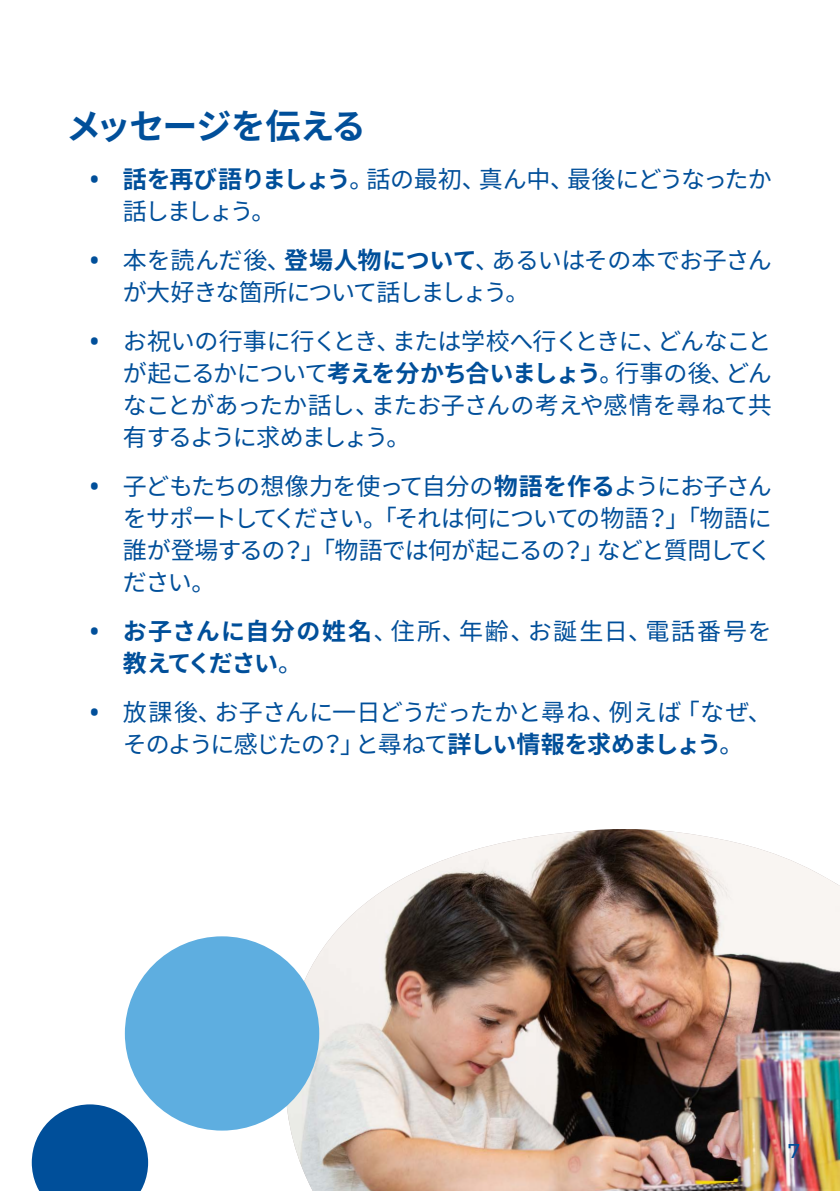
<style>
.page{position:relative;width:840px;height:1191px;background:#fff}
.page>*{position:absolute;margin:0;border:0;box-sizing:border-box;transform-origin:0 0}
.Heading_3_-_blue{font:700 35px "Noto Sans CJ Kjp";letter-spacing:-.03em;color:#004f9a}
.t1{font:24px/32px "Noto Sans CJ Kjp";letter-spacing:-.035em;color:#004f9a;text-align:justify}
.t2{font:24px/32px "Noto Sans CJ Kjp";letter-spacing:-.075em;color:#004f9a}
.t3{font:24px/32px "Noto Sans CJ Kjp";letter-spacing:.07em;color:#004f9a}
.t4{font:500 20px "Montserrat";color:#004f9a}
.s1{font-family:"Noto Sans";font-size:30px}
.s2{font-weight:700}
</style>
<div class="page">
<img style="left:277px;top:829px;width:562px;height:362px">
<svg style="left:32px;top:1104px;width:116px;height:87px"></svg>
<div style="left:125px;top:936px;width:194px;height:194px;background:#5eaee0;border-radius:50%"></div>
<h3 class="Heading_3_-_blue" style="left:66px;top:106px;width:301px">メッセージを伝える</h3>
<p class="t2" style="left:123px;top:164px;width:650px;text-indent:-34px"><span class="s1">•</span> <span class="s2">話を再び語りましょう</span>。話の最初、真ん中、最後にどうなったか話しましょう。</p>
<p class="t1" style="left:123px;top:245px;width:650px;text-indent:-34px"><span class="s1">•</span> 本を読んだ後、<span class="s2">登場人物について</span>、あるいはその本でお子さんが大好きな箇所について話しましょう。</p>
<p class="t1" style="left:123px;top:326px;width:650px;text-indent:-34px"><span class="s1">•</span> お祝いの行事に行くとき、または学校へ行くときに、どんなことが起こるかについて<span class="s2">考えを分かち合いましょう</span>。行事の後、どんなことがあったか話し、またお子さんの考えや感情を尋ねて共有するように求めましょう。</p>
<p class="t1" style="left:123px;top:471px;width:650px;text-indent:-34px"><span class="s1">•</span> 子どもたちの想像力を使って自分の<span class="s2">物語を作る</span>ようにお子さんをサポートしてください。「それは何についての物語？」「物語に誰が登場するの？」「物語では何が起こるの？」などと質問してください。</p>
<p class="t3" style="left:123px;top:616px;width:650px;text-indent:-34px"><span class="s1">•</span> <span class="s2">お子さんに自分の姓名</span>、住所、年齢、お誕生日、電話番号を<span class="s2">教えてください</span>。</p>
<p class="t1" style="left:89px;top:697px;width:684px;text-align:center"><span class="s1">•</span> 放課後、お子さんに一日どうだったかと尋ね、例えば「なぜ、そのように感じたの？」と尋ねて<span class="s2">詳しい情報を求めましょう</span>。</p>
<p class="t4" style="left:787px;top:1136px;width:13px">7</p>
</div>
